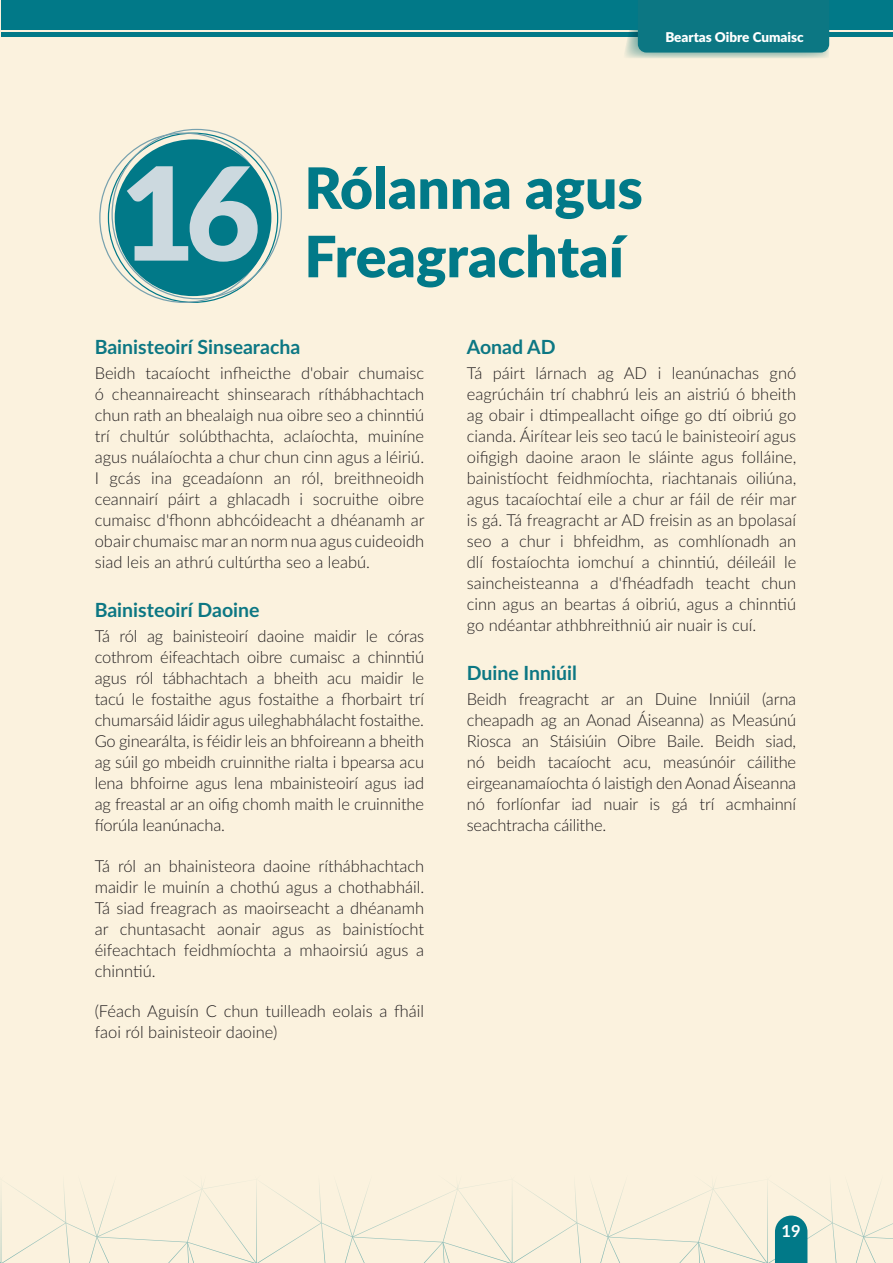
<style>
.page{position:relative;width:893px;height:1263px;background:#fff}
.page>*{position:absolute;margin:0;border:0;box-sizing:border-box;transform-origin:0 0}
.t1{font:900 129.45px "Lato";color:#ccd9df}
.t2{font:900 57px "Lato";color:#017988}
.B_head{font:700 19.5px "Lato";color:#0c7783}
.Body{font:300 16.5px/21px "Lato";color:#231f20}
.t3{font:700 16.5px "Lato";color:#fff}
.t4{font:900 13.5px "Lato";color:#fff}
</style>
<div class="page">
<div style="left:1px;top:0;width:892px;height:1263px;background:#fbf2de"></div>
<div style="left:115px;top:139px;width:156px;height:157px;background:#017988;border-radius:50%"></div>
<hr style="left:1px;top:32px;width:892px;height:4px;background:#017988">
<hr style="left:0;top:0;width:1px;height:30px;background:#017988">
<div style="left:1px;top:0;width:892px;height:30px;background:#017988"></div>
<svg style="left:623px;top:0;width:206px;height:58px"></svg>
<svg style="left:0;top:1174px;width:6px;height:89px"></svg>
<svg style="left:6px;top:1184px;width:511px;height:79px"></svg>
<svg style="left:517px;top:1184px;width:376px;height:79px"></svg>
<p class="t1" style="left:120px;top:116px;width:142px">16</p>
<p class="t4" style="left:665px;top:27px;width:140px">Beartas Oibre Cumaisc</p>
<p class="t2" style="left:304px;top:145px;width:340px">Rólanna agus</p>
<p class="t2" style="left:304px;top:214px;width:321px">Freagrachtaí</p>
<p class="B_head" style="left:95px;top:332px;width:207px">Bainisteoirí Sinsearacha</p>
<p class="Body" style="left:95px;top:362px;width:331px">Beidh tacaíocht infheicthe d'obair chumaisc ó cheannaireacht shinsearach ríthábhachtach chun rath an bhealaigh nua oibre seo a chinntiú trí chultúr solúbthachta, aclaíochta, muiníne agus nuálaíochta a chur chun cinn agus a léiriú.<br>I gcás ina gceadaíonn an ról, breithneoidh ceannairí páirt a ghlacadh i socruithe oibre cumaisc d'fhonn abhcóideacht a dhéanamh ar obair chumaisc mar an norm nua agus cuideoidh siad leis an athrú cultúrtha seo a leabú.</p>
<p class="B_head" style="left:95px;top:595px;width:166px">Bainisteoirí Daoine</p>
<p class="Body" style="left:95px;top:625px;width:331px">Tá ról ag bainisteoirí daoine maidir le córas cothrom éifeachtach oibre cumaisc a chinntiú agus ról tábhachtach a bheith acu maidir le tacú le fostaithe agus fostaithe a fhorbairt trí chumarsáid láidir agus uileghabhálacht fostaithe.<br>Go ginearálta, is féidir leis an bhfoireann a bheith ag súil go mbeidh cruinnithe rialta i bpearsa acu lena bhfoirne agus lena mbainisteoirí agus iad ag freastal ar an oifig chomh maith le cruinnithe fíorúla leanúnacha.</p>
<p class="Body" style="left:95px;top:855px;width:331px">Tá ról an bhainisteora daoine ríthábhachtach maidir le muinín a chothú agus a chothabháil.<br>Tá siad freagrach as maoirseacht a dhéanamh ar chuntasacht aonair agus as bainistíocht éifeachtach feidhmíochta a mhaoirsiú agus a chinntiú.</p>
<p class="Body" style="left:95px;top:1000px;width:331px">(Féach Aguisín C chun tuilleadh eolais a fháil faoi ról bainisteoir daoine)</p>
<p class="B_head" style="left:467px;top:332px;width:90px">Aonad AD</p>
<p class="Body" style="left:467px;top:362px;width:331px;text-align:justify">Tá páirt lárnach ag AD i leanúnachas gnó eagrúcháin trí chabhrú leis an aistriú ó bheith ag obair i dtimpeallacht oifige go dtí oibriú go cianda. Áirítear leis seo tacú le bainisteoirí agus oifigigh daoine araon le sláinte agus folláine, bainistíocht feidhmíochta, riachtanais oiliúna, agus tacaíochtaí eile a chur ar fáil de réir mar is gá. Tá freagracht ar AD freisin as an bpolasaí seo a chur i bhfeidhm, as comhlíonadh an dlí fostaíochta iomchuí a chinntiú, déileáil le saincheisteanna a d'fhéadfadh teacht chun cinn agus an beartas á oibriú, agus a chinntiú go ndéantar athbhreithniú air nuair is cuí.</p>
<p class="B_head" style="left:467px;top:658px;width:112px">Duine Inniúil</p>
<p class="Body" style="left:467px;top:688px;width:331px;text-align:justify">Beidh freagracht ar an Duine Inniúil (arna cheapadh ag an Aonad Áiseanna) as Measúnú Riosca an Stáisiúin Oibre Baile. Beidh siad, nó beidh tacaíocht acu, measúnóir cáilithe eirgeanamaíochta ó laistigh den Aonad Áiseanna nó forlíonfar iad nuair is gá trí acmhainní seachtracha cáilithe.</p>
<p class="t3" style="left:782px;top:1219px;width:21px">19</p>
</div>
